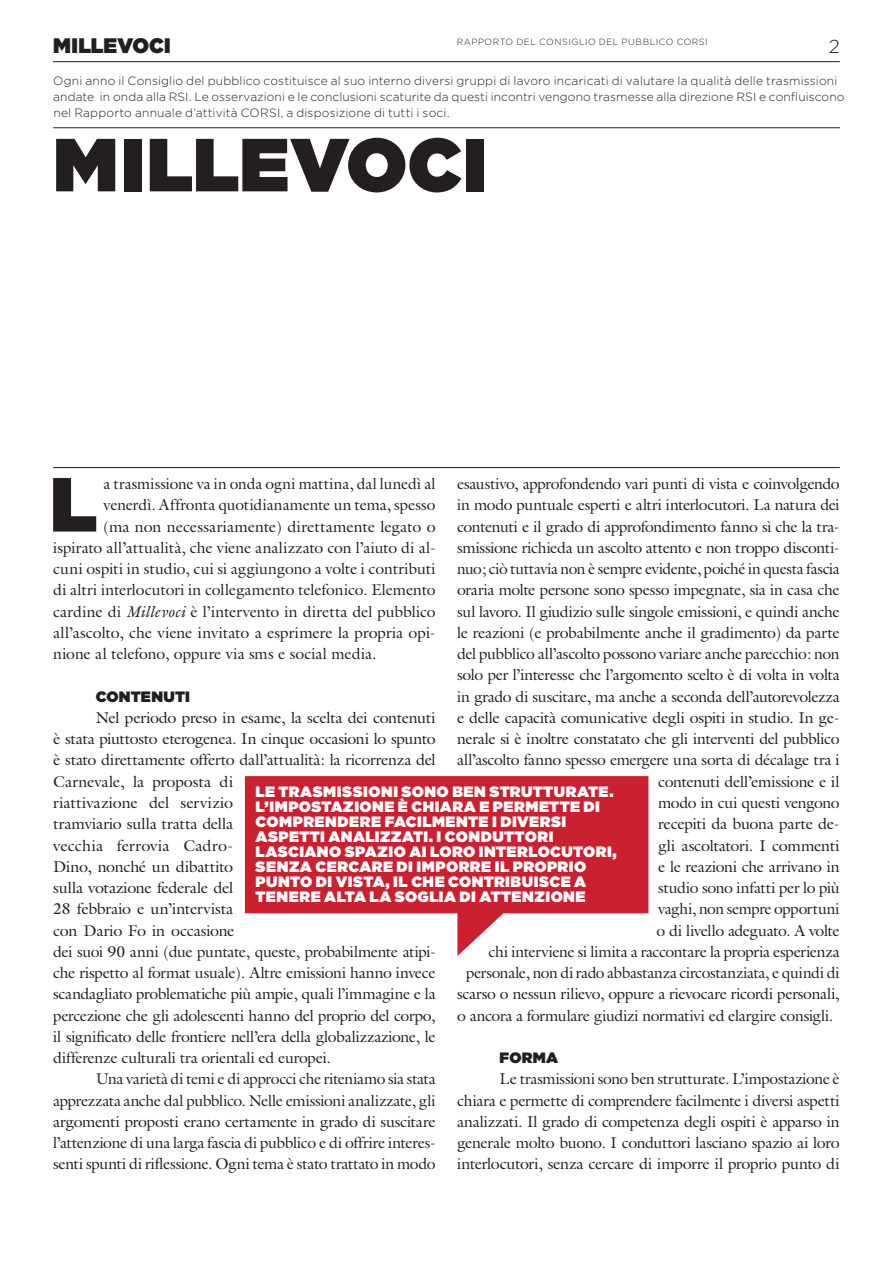
<style>
.page{position:relative;width:893px;height:1263px;background:#fff}
.page>*{position:absolute;margin:0;border:0;box-sizing:border-box;transform-origin:0 0}
.Capitale__RAPPORTO_A{font:900 76.5px "Gotham";color:#231f20}
.t1{font:900 75px "Gotham";letter-spacing:.01em;color:#231f20}
.ParagrafoDomandeInte{font:900 21px "Gotham";color:#231f20}
.t2{font:300 18.75px "Gotham";color:#231f20}
.Galliard_10_5_11{font:15.75px/21.3px "Galliard";letter-spacing:-.02em;color:#231f20;text-align:justify}
.Capitale__RAPPORTO_A-2{font:15.75px "Galliard";letter-spacing:-.005em;color:#231f20}
.BandieraBaloonGotham{font:900 15px/15px "Gotham";letter-spacing:.03em;color:#fff}
.Galliard_10_5_11-2{font:900 15px "Gotham";letter-spacing:.01em;color:#231f20}
.bandiera_foto{font:300 12px/15.9px "Gotham";letter-spacing:.01em;color:#231f20}
.t3{font:300 9px "Gotham";letter-spacing:.06em;color:#231f20}
.s1{font-style:italic}
</style>
<div class="page">
<hr style="left:53px;top:61px;width:787px;height:1px;background:#231f20">
<hr style="left:53px;top:127px;width:787px;height:1px;background:#231f20">
<hr style="left:53px;top:467px;width:787px;height:1px;background:#231f20">
<svg style="left:245px;top:776px;width:403px;height:180px;fill:#cb202f"></svg>
<p class="ParagrafoDomandeInte" style="left:53px;top:31px;width:119px">MILLEVOCI</p>
<p class="t3" style="left:457px;top:36px;width:252px">RAPPORTO DEL CONSIGLIO DEL PUBBLICO CORSI</p>
<p class="bandiera_foto" style="left:53px;top:73px;width:793px">Ogni anno il Consiglio del pubblico costituisce al suo interno diversi gruppi di lavoro incaricati di valutare la qualità delle trasmissioni andate in onda alla RSI. Le osservazioni e le conclusioni scaturite da questi incontri vengono trasmesse alla direzione RSI e confluiscono nel Rapporto annuale d’attività CORSI, a disposizione di tutti i soci.</p>
<p class="t2" style="left:829px;top:35px;width:13px">2</p>
<p class="t1" style="left:53px;top:111px;width:435px">MILLEVOCI</p>
<p class="Capitale__RAPPORTO_A" style="left:50px;top:450px;width:48px">L</p>
<p class="Capitale__RAPPORTO_A-2" style="left:104px;top:474px;width:334px">a trasmissione va in onda ogni mattina, dal lunedì al</p>
<p class="Galliard_10_5_11" style="left:457px;top:473px;width:384px">esaustivo, approfondendo vari punti di vista e coinvolgendo</p>
<p class="Galliard_10_5_11" style="left:457px;top:494px;width:384px">in modo puntuale esperti e altri interlocutori. La natura dei</p>
<p class="Galliard_10_5_11" style="left:457px;top:515px;width:384px">contenuti e il grado di approfondimento fanno sì che la tra-</p>
<p class="Galliard_10_5_11" style="left:457px;top:537px;width:384px">smissione richieda un ascolto attento e non troppo disconti-</p>
<p class="Galliard_10_5_11" style="left:457px;top:558px;width:384px">nuo; ciò tuttavia non è sempre evidente, poiché in questa fascia</p>
<p class="Galliard_10_5_11" style="left:457px;top:579px;width:384px">oraria molte persone sono spesso impegnate, sia in casa che</p>
<p class="Galliard_10_5_11" style="left:457px;top:600px;width:384px">sul lavoro. Il giudizio sulle singole emissioni, e quindi anche</p>
<p class="Galliard_10_5_11" style="left:457px;top:622px;width:384px">le reazioni (e probabilmente anche il gradimento) da parte</p>
<p class="Galliard_10_5_11" style="left:457px;top:643px;width:384px">del pubblico all’ascolto possono variare anche parecchio: non</p>
<p class="Galliard_10_5_11" style="left:457px;top:664px;width:384px">solo per l’interesse che l’argomento scelto è di volta in volta</p>
<p class="Galliard_10_5_11" style="left:457px;top:685px;width:384px">in grado di suscitare, ma anche a seconda dell’autorevolezza</p>
<p class="Galliard_10_5_11" style="left:457px;top:707px;width:384px">e delle capacità comunicative degli ospiti in studio. In ge-</p>
<p class="Galliard_10_5_11" style="left:457px;top:728px;width:384px">nerale si è inoltre constatato che gli interventi del pubblico</p>
<p class="Galliard_10_5_11" style="left:457px;top:749px;width:384px">all’ascolto fanno spesso emergere una sorta di décalage tra i</p>
<p class="Galliard_10_5_11" style="left:658px;top:770px;width:183px">contenuti dell’emissione e il</p>
<p class="Galliard_10_5_11" style="left:658px;top:792px;width:183px">modo in cui questi vengono</p>
<p class="Galliard_10_5_11" style="left:658px;top:813px;width:183px">recepiti da buona parte de-</p>
<p class="Galliard_10_5_11" style="left:658px;top:834px;width:183px">gli ascoltatori. I commenti</p>
<p class="Galliard_10_5_11" style="left:658px;top:855px;width:183px">e le reazioni che arrivano in</p>
<p class="Galliard_10_5_11" style="left:658px;top:877px;width:183px">studio sono infatti per lo più</p>
<p class="Galliard_10_5_11" style="left:658px;top:898px;width:183px">vaghi, non sempre opportuni</p>
<p class="Galliard_10_5_11" style="left:657px;top:919px;width:184px">o di livello adeguato. A volte</p>
<p class="Galliard_10_5_11" style="left:489px;top:940px;width:353px">chi interviene si limita a raccontare la propria esperienza</p>
<p class="Galliard_10_5_11" style="left:466px;top:962px;width:375px">personale, non di rado abbastanza circostanziata, e quindi di</p>
<p class="Galliard_10_5_11" style="left:457px;top:983px;width:384px">scarso o nessun rilievo, oppure a rievocare ricordi personali,</p>
<p class="Galliard_10_5_11" style="left:457px;top:1004px;width:378px">o ancora a formulare giudizi normativi ed elargire consigli.</p>
<p class="Galliard_10_5_11-2" style="left:500px;top:1047px;width:60px">FORMA</p>
<p class="Galliard_10_5_11" style="left:457px;top:1068px;width:384px;text-indent:43px">Le trasmissioni sono ben strutturate. L’impostazione è chiara e permette di comprendere facilmente i diversi aspetti analizzati. Il grado di competenza degli ospiti è apparso in generale molto buono. I conduttori lasciano spazio ai loro interlocutori, senza cercare di imporre il proprio punto di</p>
<p class="Capitale__RAPPORTO_A-2" style="left:104px;top:495px;width:334px">venerdì. Affronta quotidianamente un tema, spesso</p>
<p class="Capitale__RAPPORTO_A-2" style="left:104px;top:516px;width:334px">(ma non necessariamente) direttamente legato o</p>
<p class="Capitale__RAPPORTO_A-2" style="left:53px;top:538px;width:384px">ispirato all’attualità, che viene analizzato con l’aiuto di al-</p>
<p class="Capitale__RAPPORTO_A-2" style="left:53px;top:559px;width:384px">cuni ospiti in studio, cui si aggiungono a volte i contributi</p>
<p class="Capitale__RAPPORTO_A-2" style="left:53px;top:580px;width:384px">di altri interlocutori in collegamento telefonico. Elemento</p>
<p class="Capitale__RAPPORTO_A-2" style="left:53px;top:601px;width:384px">cardine di <span class="s1">Millevoci</span> è l’intervento in diretta del pubblico</p>
<p class="Capitale__RAPPORTO_A-2" style="left:53px;top:623px;width:384px">all’ascolto, che viene invitato a esprimere la propria opi-</p>
<p class="Capitale__RAPPORTO_A-2" style="left:53px;top:644px;width:325px">nione al telefono, oppure via sms e social media.</p>
<p class="Galliard_10_5_11-2" style="left:96px;top:686px;width:96px">CONTENUTI</p>
<p class="Galliard_10_5_11" style="left:53px;top:707px;width:384px;text-align:left;text-indent:43px">Nel periodo preso in esame, la scelta dei contenuti è stata piuttosto eterogenea. In cinque occasioni lo spunto è stato direttamente offerto dall’attualità: la ricorrenza del Carnevale, la proposta di<br>riattivazione del servizio<br>tramviario sulla tratta della<br>vecchia ferrovia Cadro-<br>Dino, nonché un dibattito<br>sulla votazione federale del<br>28 febbraio e un’intervista<br>con Dario Fo in occasione<br>dei suoi 90 anni (due puntate, queste, probabilmente atipi&shy;che rispetto al format usuale). Altre emissioni hanno invece scandagliato problematiche più ampie, quali l’immagine e la percezione che gli adolescenti hanno del proprio del corpo, il significato delle frontiere nell’era della globalizzazione, le differenze culturali tra orientali ed europei.</p>
<p class="Galliard_10_5_11" style="left:53px;top:1068px;width:384px;text-indent:43px">Una varietà di temi e di approcci che riteniamo sia stata apprezzata anche dal pubblico. Nelle emissioni analizzate, gli argomenti proposti erano certamente in grado di suscitare l’attenzione di una larga fascia di pubblico e di offrire interes&shy;senti spunti di riflessione. Ogni tema è stato trattato in modo</p>
<p class="BandieraBaloonGotham" style="left:256px;top:784px;width:363px">LE TRASMISSIONI SONO BEN STRUTTURATE.<br>L’IMPOSTAZIONE È CHIARA E PERMETTE DI COMPRENDERE FACILMENTE I DIVERSI ASPETTI ANALIZZATI. I CONDUTTORI LASCIANO SPAZIO AI LORO INTERLOCUTORI, SENZA CERCARE DI IMPORRE IL PROPRIO PUNTO DI VISTA, IL CHE CONTRIBUISCE A TENERE ALTA LA SOGLIA DI ATTENZIONE</p>
</div>
